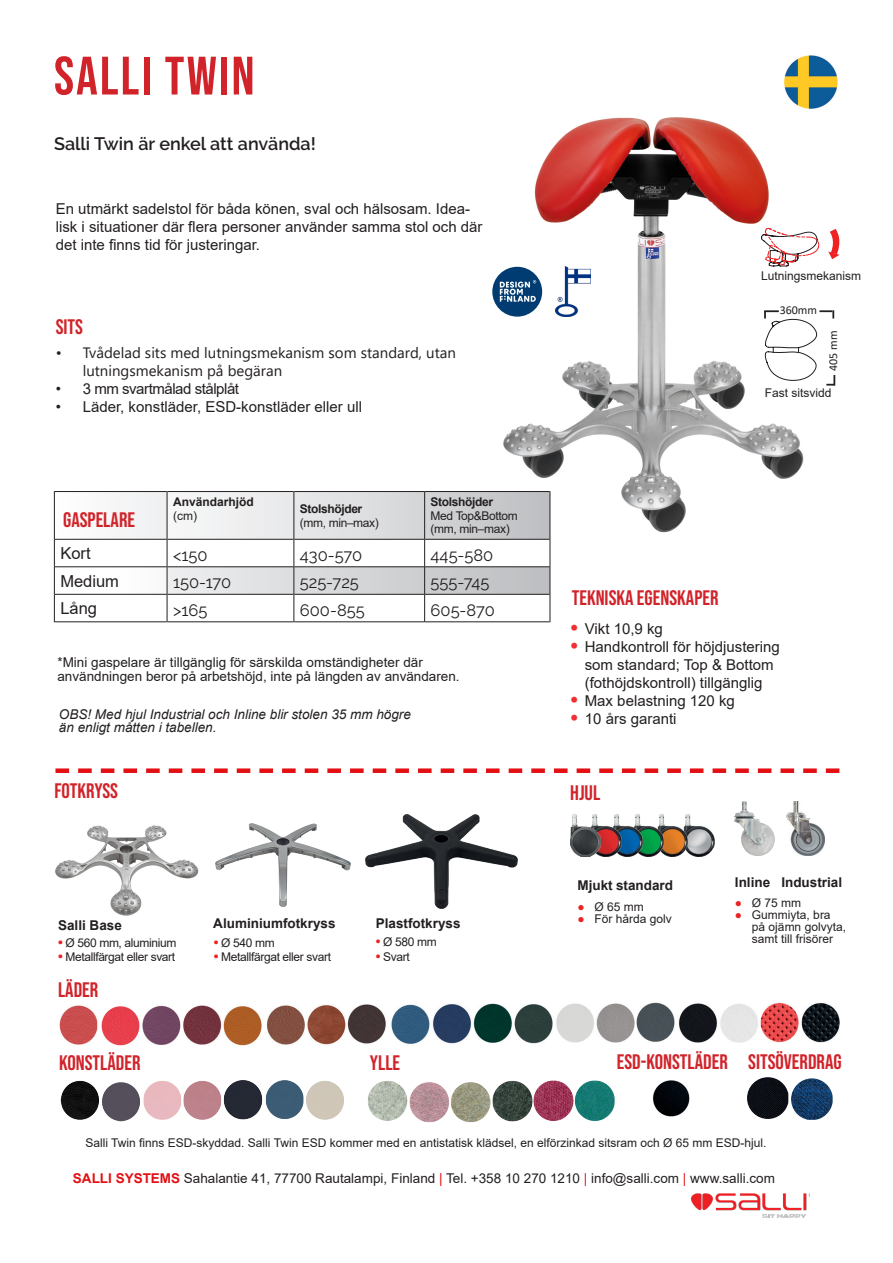
<style>
.page{position:relative;width:893px;height:1263px;background:#fff}
.page>*{position:absolute;margin:0;border:0;box-sizing:border-box;transform-origin:0 0}
.t1{font:54px "Bebas Neue";letter-spacing:.04em;color:#d1232a}
.Eng_Headline_1{font:21px "Bebas Neue";color:#d1232a}
.t2{font:600 18px "Raleway";color:#231f20}
.t3{font:16.5px "Raleway";color:#231f20}
.Eng_basic_smaller{font:16.5px "Arial";color:#231f20}
.t4{font:15px/18px "Arial";color:#231f20;text-align:center}
.t5{font:15px "Yu Gothic UI";color:#231f20}
.t6{font:15px "Arial";letter-spacing:-.03em;color:#231f20}
.Eng_basic_smaller-2{font:13.5px/13.5px "Arial";color:#231f20}
.Eng_basic_smaller-3{font:italic 13.5px/13.5px "Arial";color:#231f20}
.t7{font:700 13.5px "Arial";color:#231f20}
.Eng_basic_smaller-4{font:12px/12px "Arial";color:#231f20}
.Eng_basic_smaller-5{font:12px/13.5px "Arial";letter-spacing:-.03em;color:#231f20}
.Eng_basic_smaller-6{font:700 12px/13.5px "Arial";color:#231f20}
.Tuotekuvaus{font:12px "Arial";color:#231f20}
.t8{font:12px "Calibri";color:#231f20}
.s1{font-weight:400}
.s2{font-weight:700}
.s3{font-weight:900;font-size:18px;color:#ee3234}
.s4{font-weight:700;font-size:13.5px;color:#ee2123}
.s5{color:#ee2123}
.s6{font-weight:700;color:#e30f13}
.s7{color:#e30f13}
</style>
<div class="page">
<img style="left:492px;top:117px;width:344px;height:416px">
<img style="left:556px;top:267px;width:35px;height:50px">
<div style="left:492px;top:267px;width:50px;height:50px;background:#003c72;border-radius:50%"></div>
<svg style="left:500px;top:280px;width:36px;height:22px"></svg>
<svg style="left:764px;top:310px;width:71px;height:76px"></svg>
<svg style="left:54px;top:491px;width:497px;height:131px"></svg>
<hr style="left:55px;top:621px;width:112px;height:1px;background:#231f20">
<svg style="left:761px;top:227px;width:59px;height:40px"></svg>
<svg style="left:828px;top:229px;width:12px;height:30px"></svg>
<img style="left:784px;top:55px;width:54px;height:54px">
<svg style="left:55px;top:768px;width:784px;height:5px"></svg>
<img style="left:688px;top:814px;width:26px;height:42px">
<img style="left:664px;top:814px;width:24px;height:42px">
<img style="left:643px;top:814px;width:21px;height:42px">
<img style="left:621px;top:814px;width:22px;height:42px">
<img style="left:593px;top:814px;width:28px;height:42px">
<img style="left:570px;top:815px;width:30px;height:42px">
<img style="left:734px;top:802px;width:40px;height:54px">
<img style="left:365px;top:815px;width:152px;height:94px">
<img style="left:215px;top:823px;width:136px;height:84px">
<img style="left:55px;top:825px;width:144px;height:91px">
<img style="left:747px;top:1077px;width:41px;height:42px">
<img style="left:791px;top:1078px;width:42px;height:42px">
<img style="left:59px;top:1002px;width:781px;height:44px">
<img style="left:60px;top:1080px;width:284px;height:41px">
<img style="left:368px;top:1080px;width:247px;height:43px">
<img style="left:653px;top:1080px;width:37px;height:37px">
<img style="left:787px;top:802px;width:37px;height:54px">
<img style="left:691px;top:1194px;width:119px;height:23px">
<p class="t1" style="left:54px;top:45px;width:202px">SALLI TWIN</p>
<p class="t2" style="left:54px;top:133px;width:263px">Salli Twin är enkel att använda!</p>
<p class="t4" style="left:56px;top:199px;width:428px;text-align:left">En utmärkt sadelstol för båda könen, sval och hälsosam. Idea&shy;lisk i situationer där flera personer använder samma stol och där det inte finns tid för justeringar.</p>
<p class="Eng_Headline_1" style="left:56px;top:315px;width:29px">SITS</p>
<p class="t5" style="left:56px;top:339px;width:402px">• Tvådelad sits med lutningsmekanism som standard, utan</p>
<p class="t5" style="left:83px;top:357px;width:201px">lutningsmekanism på begäran</p>
<p class="t6" style="left:56px;top:379px;width:185px">• 3 mm svartmålad stålplåt</p>
<p class="t4" style="left:56px;top:398px;width:308px">• Läder, konstläder, ESD-konstläder eller ull</p>
<p class="Eng_Headline_1" style="left:63px;top:508px;width:73px">GASPELARE</p>
<p class="Eng_basic_smaller-6" style="left:173px;top:495px;width:82px">Användarhjöd <span class="s1">(cm)</span></p>
<p class="Eng_basic_smaller-4" style="left:300px;top:502px;width:81px;line-height:13.5px"><span class="s2">Stolshöjder </span>(mm, min–max)</p>
<p class="Eng_basic_smaller-5" style="left:431px;top:495px;width:89px"><span class="s2">Stolshöjder<br></span>Med Top&amp;Bottom (mm, min–max)</p>
<p class="Eng_basic_smaller" style="left:60px;top:542px;width:32px">Kort</p>
<p class="t3" style="left:173px;top:545px;width:36px">&lt;150</p>
<p class="t3" style="left:300px;top:545px;width:64px">430-570</p>
<p class="t3" style="left:431px;top:545px;width:64px">445-580</p>
<p class="Eng_basic_smaller" style="left:60px;top:569px;width:60px">Medium</p>
<p class="t3" style="left:173px;top:573px;width:60px">150-170</p>
<p class="t3" style="left:300px;top:573px;width:61px">525-725</p>
<p class="t3" style="left:431px;top:573px;width:60px">555-745</p>
<p class="Eng_basic_smaller" style="left:60px;top:597px;width:38px">Lång</p>
<p class="t3" style="left:173px;top:600px;width:36px">&gt;165</p>
<p class="t3" style="left:300px;top:600px;width:66px">600-855</p>
<p class="t3" style="left:431px;top:600px;width:66px">605-870</p>
<p class="Eng_basic_smaller-2" style="left:57px;top:656px;width:404px">*Mini gaspelare är tillgänglig för särskilda omständigheter där användningen beror på arbetshöjd, inte på längden av användaren.</p>
<p class="Eng_basic_smaller-3" style="left:59px;top:707px;width:353px">OBS! Med hjul Industrial och Inline blir stolen 35 mm högre än enligt måtten i tabellen.</p>
<p class="Eng_basic_smaller-4" style="left:761px;top:270px;width:102px">Lutningsmekanism</p>
<p class="t8" style="left:780px;top:302px;width:39px">360mm</p>
<p class="t8" style="left:825px;top:371px;width:42px;rotate:-90deg">405 mm</p>
<p class="Tuotekuvaus" style="left:765px;top:384px;width:68px">Fast sitsvidd</p>
<p class="Eng_Headline_1" style="left:572px;top:586px;width:148px">TEKNISKA EGENSKAPER</p>
<p class="t4" style="left:570px;top:619px;width:95px"><span class="s3">•</span> Vikt 10,9 kg</p>
<p class="t4" style="left:570px;top:637px;width:212px"><span class="s3">•</span> Handkontroll för höjdjustering som standard; Top &amp; Bottom (fothöjdskontroll) tillgänglig</p>
<p class="t4" style="left:570px;top:691px;width:167px"><span class="s3">•</span> Max belastning 120 kg</p>
<p class="t4" style="left:570px;top:709px;width:108px"><span class="s3">•</span> 10 års garanti</p>
<p class="Eng_Headline_1" style="left:54px;top:779px;width:65px">FOTKRYSS</p>
<p class="Eng_Headline_1" style="left:570px;top:781px;width:32px">HJUL</p>
<p class="t7" style="left:58px;top:915px;width:65px">Salli Base</p>
<p class="t7" style="left:213px;top:913px;width:124px">Aluminiumfotkryss</p>
<p class="t7" style="left:376px;top:913px;width:86px">Plastfotkryss</p>
<p class="Eng_basic_smaller-5" style="left:58px;top:936px;width:120px"><span class="s4">•</span> Ø 560 mm, aluminium</p>
<p class="Eng_basic_smaller-5" style="left:58px;top:950px;width:119px"><span class="s4">•</span> Metallfärgat eller svart</p>
<p class="Eng_Headline_1" style="left:58px;top:978px;width:42px">LÄDER</p>
<p class="Eng_basic_smaller-4" style="left:214px;top:936px;width:62px"><span class="s4">•</span> Ø 540 mm</p>
<p class="Eng_basic_smaller-5" style="left:214px;top:950px;width:119px"><span class="s4">•</span> Metallfärgat eller svart</p>
<p class="Eng_basic_smaller-4" style="left:376px;top:936px;width:62px"><span class="s4">•</span> Ø 580 mm</p>
<p class="Eng_basic_smaller-4" style="left:376px;top:950px;width:36px"><span class="s4">•</span> Svart</p>
<p class="t7" style="left:577px;top:876px;width:97px">Mjukt standard</p>
<p class="Eng_basic_smaller-4" style="left:577px;top:900px;width:68px"><span class="s5">●</span> Ø 65 mm</p>
<p class="Eng_basic_smaller-4" style="left:577px;top:912px;width:96px"><span class="s5">●</span> För hårda golv</p>
<p class="t7" style="left:735px;top:872px;width:37px">Inline</p>
<p class="t7" style="left:781px;top:872px;width:62px">Industrial</p>
<p class="Eng_basic_smaller-4" style="left:735px;top:897px;width:68px"><span class="s5">●</span> Ø 75 mm</p>
<p class="Eng_basic_smaller-4" style="left:752px;top:909px;width:96px;text-indent:-17px"><span class="s5">●</span> Gummiyta, bra på ojämn golvyta, samt till frisörer</p>
<p class="Eng_Headline_1" style="left:59px;top:1051px;width:83px">KONSTLÄDER</p>
<p class="Eng_Headline_1" style="left:370px;top:1050px;width:32px">YLLE</p>
<p class="Eng_Headline_1" style="left:617px;top:1050px;width:113px">ESD-KONSTLÄDER</p>
<p class="Eng_Headline_1" style="left:748px;top:1050px;width:95px">SITSÖVERDRAG</p>
<p class="Eng_basic_smaller-4" style="left:85px;top:1136px;width:683px">Salli Twin finns ESD-skyddad. Salli Twin ESD kommer med en antistatisk klädsel, en elförzinkad sitsram och Ø 65 mm ESD-hjul.</p>
<p class="Eng_basic_smaller-2" style="left:73px;top:1171px;width:703px"><span class="s6">SALLI SYSTEMS</span> Sahalantie 41, 77700 Rautalampi, Finland <span class="s7">|</span> Tel. +358 10 270 1210 <span class="s7">|</span> info@salli.com <span class="s7">|</span> www.salli.com</p>
</div>
